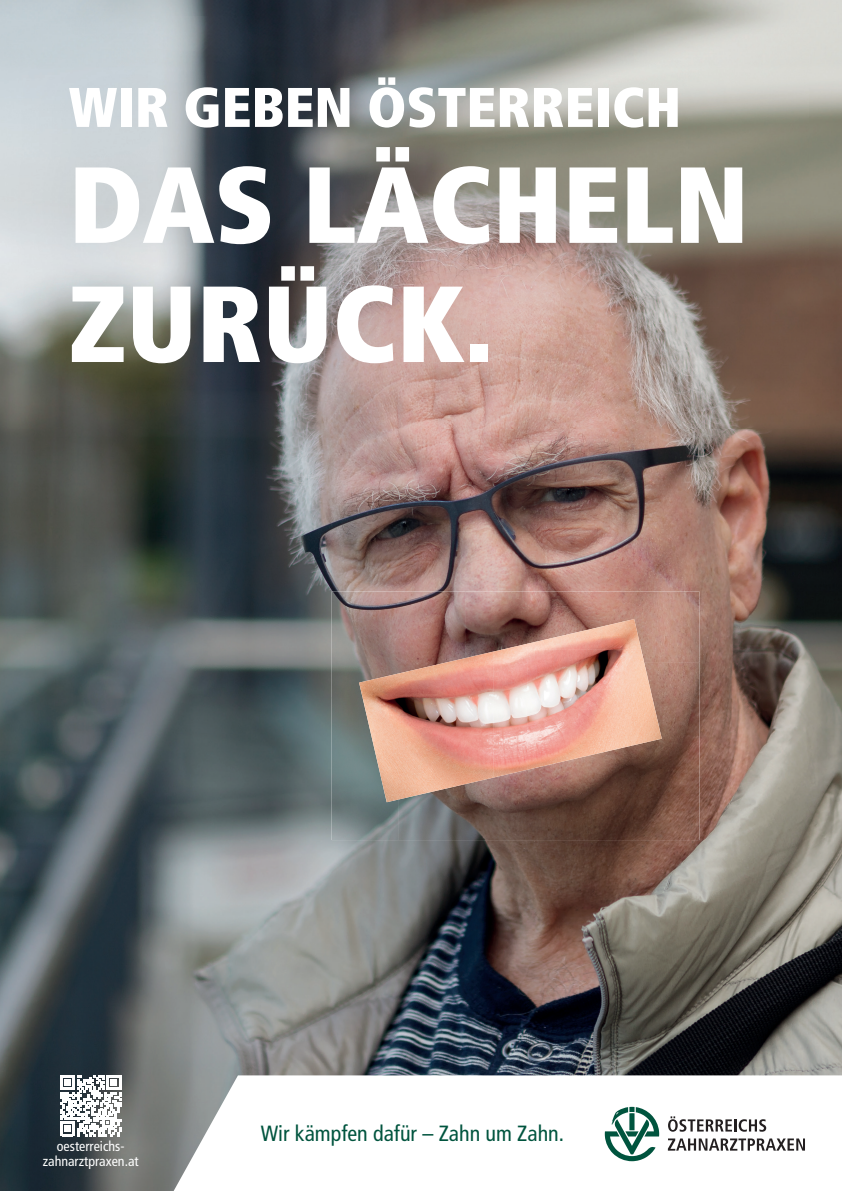
<style>
.page{position:relative;width:842px;height:1191px;background:#fff}
.page>*{position:absolute;margin:0;border:0;box-sizing:border-box;transform-origin:0 0}
.t1{font:900 condensed 108px/119.1px "Frutiger LT";color:#fff}
.t2{font:900 condensed 55.8px "Frutiger LT";color:#fff}
.t3{font:condensed 22px "Frutiger LT Pro";color:#00543e}
.t4{font:condensed 14px/15px "Frutiger LT Pro";color:#fff;text-align:center}
</style>
<div class="page">
<img style="left:0;top:0;width:842px;height:1191px">
<svg style="left:60px;top:1075px;width:61px;height:61px"></svg>
<svg style="left:174px;top:1075px;width:668px;height:116px"></svg>
<svg style="left:605px;top:1106px;width:54px;height:55px"></svg>
<svg style="left:668px;top:1116px;width:98px;height:15px"></svg>
<svg style="left:668px;top:1138px;width:137px;height:12px"></svg>
<img style="left:7px;top:17px;width:802px;height:411px">
<img style="left:332px;top:591px;width:133px;height:106px">
<img style="left:465px;top:591px;width:234px;height:71px">
<img style="left:633px;top:662px;width:66px;height:178px">
<img style="left:332px;top:697px;width:66px;height:143px">
<img style="left:499px;top:770px;width:134px;height:70px">
<img style="left:398px;top:777px;width:101px;height:63px">
<img style="left:359px;top:680px;width:135px;height:122px">
<img style="left:493px;top:643px;width:34px;height:134px">
<img style="left:527px;top:649px;width:135px;height:121px">
<img style="left:369px;top:651px;width:125px;height:29px">
<img style="left:527px;top:619px;width:114px;height:31px">
<h2 class="t2" style="left:69px;top:73px;width:614px">WIR GEBEN ÖSTERREICH</h2>
<h1 class="t1" style="left:69px;top:145px;width:681px">DAS LÄCHELN<br>ZURÜCK.</h1>
<p class="t4" style="left:43px;top:1139px;width:97px">oesterreichs&shy;zahnarztpraxen.at</p>
<h3 class="t3" style="left:261px;top:1120px;width:305px">Wir kämpfen dafür – Zahn um Zahn.</h3>
</div>
